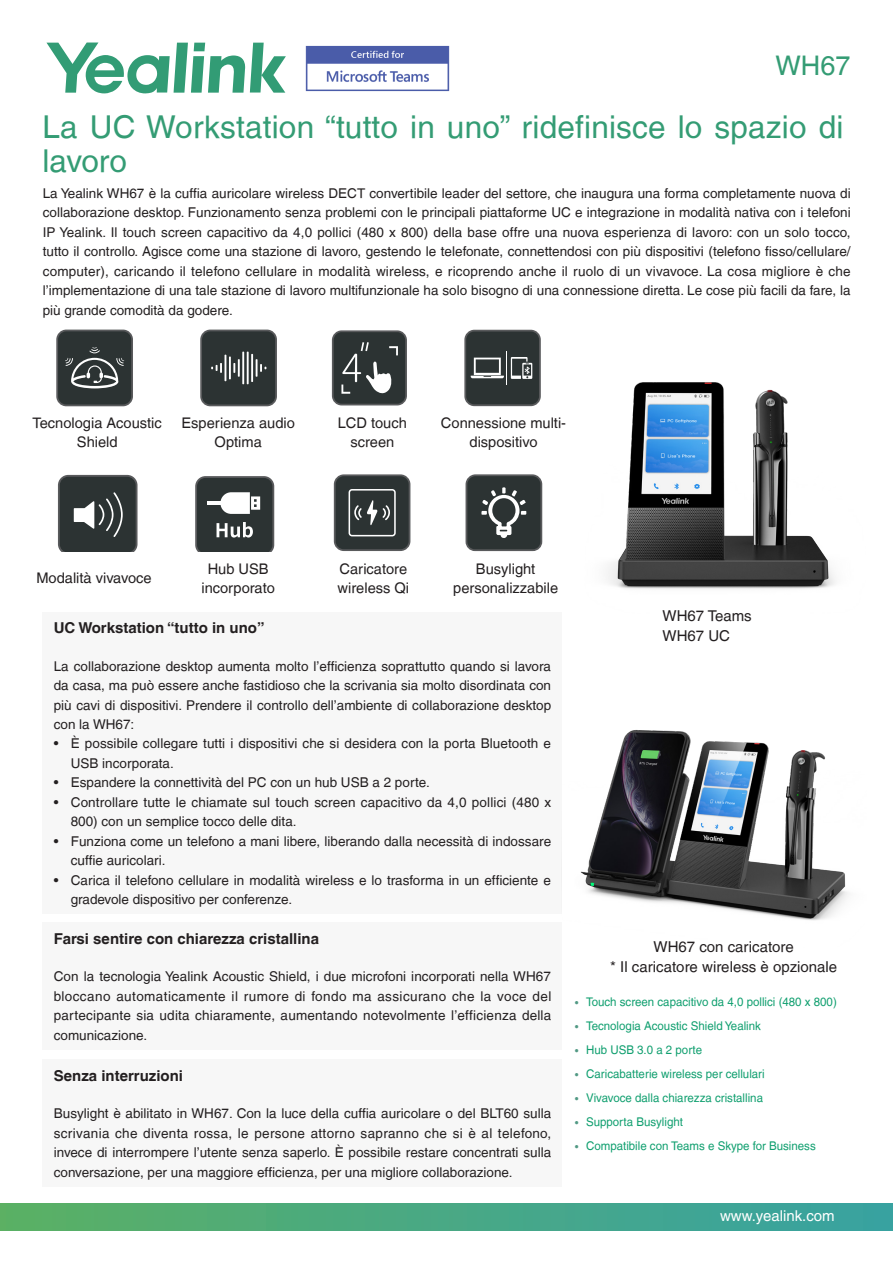
<style>
.page{position:relative;width:893px;height:1263px;background:#fff}
.page>*{position:absolute;margin:0;border:0;box-sizing:border-box;transform-origin:0 0}
.h-机型介绍{font:31.5px/33.6px "Helvetica LT";letter-spacing:.005em;color:#349c74}
.机型名{font:27px "Helvetica LT";color:#349c74}
.p-key_feature{font:700 15px "Helvetica LT";color:#231f20}
.p-key_feature-2{font:15px "Helvetica LT";color:#231f20}
.t1{font:15px "Helvetica LT";color:#fff}
.p-key_feature-3{font:14.7px/19px "Helvetica LT";color:#231f20;text-align:center}
.p-key_feature-4{font:13.5px/19.5px "Helvetica LT";color:#231f20;text-align:justify}
.t2{font:12px "Helvetica LT";color:#109f6f;scale:.96 1}
.s1{font-family:"Microsoft Phags Pa";font-size:13.5px;color:#529984}
</style>
<div class="page">
<svg style="left:46px;top:43px;width:240px;height:50px"></svg>
<div style="left:0;top:1203px;width:893px;height:27px;background:linear-gradient(to right,#5ab065,#38a2a2)"></div>
<img style="left:305px;top:45px;width:145px;height:47px">
<img style="left:607px;top:382px;width:228px;height:207px">
<div style="left:43px;top:612px;width:519px;height:301px;background:#f7f7f7"></div>
<div style="left:43px;top:922px;width:519px;height:127px;background:#f7f7f7"></div>
<div style="left:43px;top:1059px;width:519px;height:127px;background:#f7f7f7"></div>
<img style="left:580px;top:730px;width:268px;height:190px">
<svg style="left:56px;top:330px;width:77px;height:76px"></svg>
<div style="left:58px;top:331px;width:73px;height:73px;background:#2c3333;border-radius:8px"></div>
<svg style="left:65px;top:347px;width:59px;height:41px"></svg>
<svg style="left:200px;top:330px;width:77px;height:76px"></svg>
<div style="left:202px;top:331px;width:73px;height:73px;background:#2c3333;border-radius:8px"></div>
<svg style="left:211px;top:355px;width:15px;height:26px"></svg>
<hr style="left:229px;top:356px;width:2px;height:23px;background:#fff">
<svg style="left:233px;top:359px;width:7px;height:18px"></svg>
<hr style="left:242px;top:352px;width:2px;height:32px;background:#fff">
<hr style="left:247px;top:352px;width:2px;height:32px;background:#fff">
<hr style="left:251px;top:354px;width:2px;height:28px;background:#fff">
<svg style="left:256px;top:359px;width:10px;height:18px"></svg>
<svg style="left:332px;top:330px;width:75px;height:75px"></svg>
<div style="left:334px;top:332px;width:71px;height:72px;background:#2c3333;border-radius:8px"></div>
<svg style="left:341px;top:342px;width:57px;height:52px"></svg>
<svg style="left:464px;top:330px;width:77px;height:76px"></svg>
<div style="left:466px;top:331px;width:73px;height:73px;background:#2c3333;border-radius:8px"></div>
<svg style="left:471px;top:358px;width:33px;height:20px"></svg>
<svg style="left:511px;top:357px;width:21px;height:22px"></svg>
<hr style="left:506px;top:351px;width:1px;height:34px;background:#fff">
<svg style="left:334px;top:474px;width:76px;height:77px"></svg>
<div style="left:336px;top:476px;width:73px;height:73px;background:#2c3333;border-radius:8px"></div>
<svg style="left:349px;top:489px;width:47px;height:47px"></svg>
<svg style="left:466px;top:474px;width:76px;height:77px"></svg>
<div style="left:467px;top:476px;width:73px;height:73px;background:#2c3333;border-radius:8px"></div>
<svg style="left:481px;top:487px;width:45px;height:51px"></svg>
<svg style="left:58px;top:475px;width:80px;height:77px;background:#444a4a"></svg>
<svg style="left:195px;top:476px;width:79px;height:76px;background:#54595a"></svg>
<p class="机型名" style="left:775px;top:50px;width:77px">WH67</p>
<p class="h-机型介绍" style="left:43px;top:110px;width:802px">La UC Workstation “tutto in uno” ridefinisce lo spazio di lavoro</p>
<p class="p-key_feature-4" style="left:43px;top:183px;width:809px">La Yealink WH67 è la cuffia auricolare wireless DECT convertibile leader del settore, che inaugura una forma completamente nuova di collaborazione desktop. Funzionamento senza problemi con le principali piattaforme UC e integrazione in modalità nativa con i telefoni IP Yealink. Il touch screen capacitivo da 4,0 pollici (480 x 800) della base offre una nuova esperienza di lavoro: con un solo tocco, tutto il controllo. Agisce come una stazione di lavoro, gestendo le telefonate, connettendosi con più dispositivi (telefono fisso/cellulare/ computer), caricando il telefono cellulare in modalità wireless, e ricoprendo anche il ruolo di un vivavoce. La cosa migliore è che l’implementazione di una tale stazione di lavoro multifunzionale ha solo bisogno di una connessione diretta. Le cose più facili da fare, la più grande comodità da godere.</p>
<p class="p-key_feature-3" style="left:33px;top:413px;width:131px">Tecnologia Acoustic<br>Shield</p>
<p class="p-key_feature-3" style="left:182px;top:413px;width:115px">Esperienza audio<br>Optima</p>
<p class="p-key_feature-3" style="left:338px;top:413px;width:71px">LCD touch screen</p>
<p class="p-key_feature-3" style="left:441px;top:413px;width:127px">Connessione multi&shy;dispositivo</p>
<p class="p-key_feature-3" style="left:36px;top:568px;width:117px">Modalità vivavoce</p>
<p class="p-key_feature-3" style="left:201px;top:559px;width:75px">Hub USB incorporato</p>
<p class="p-key_feature-3" style="left:338px;top:559px;width:73px;text-align:left">Caricatore wireless Qi</p>
<p class="p-key_feature-3" style="left:453px;top:559px;width:106px">Busylight personalizzabile</p>
<p class="p-key_feature" style="left:54px;top:618px;width:212px">UC Workstation “tutto in uno”</p>
<p class="p-key_feature-4" style="left:54px;top:656px;width:499px">La collaborazione desktop aumenta molto l’efficienza soprattutto quando si lavora da casa, ma può essere anche fastidioso che la scrivania sia molto disordinata con più cavi di dispositivi. Prendere il controllo dell’ambiente di collaborazione desktop con la WH67:</p>
<p class="p-key_feature-4" style="left:71px;top:734px;width:482px;text-indent:-17px">• È possibile collegare tutti i dispositivi che si desidera con la porta Bluetooth e<br>USB incorporata.</p>
<p class="p-key_feature-4" style="left:54px;top:773px;width:378px">• Espandere la connettività del PC con un hub USB a 2 porte.</p>
<p class="p-key_feature-4" style="left:71px;top:792px;width:482px;text-indent:-17px">• Controllare tutte le chiamate sul touch screen capacitivo da 4,0 pollici (480 x<br>800) con un semplice tocco delle dita.</p>
<p class="p-key_feature-4" style="left:71px;top:831px;width:482px;text-indent:-17px">• Funziona come un telefono a mani libere, liberando dalla necessità di indossare cuffie auricolari.</p>
<p class="p-key_feature-4" style="left:71px;top:870px;width:482px;text-indent:-17px">• Carica il telefono cellulare in modalità wireless e lo trasforma in un efficiente e gradevole dispositivo per conferenze.</p>
<p class="p-key_feature" style="left:54px;top:929px;width:267px">Farsi sentire con chiarezza cristallina</p>
<p class="p-key_feature-4" style="left:54px;top:967px;width:499px">Con la tecnologia Yealink Acoustic Shield, i due microfoni incorporati nella WH67 bloccano automaticamente il rumore di fondo ma assicurano che la voce del partecipante sia udita chiaramente, aumentando notevolmente l’efficienza della comunicazione.</p>
<p class="p-key_feature" style="left:54px;top:1066px;width:131px">Senza interruzioni</p>
<p class="p-key_feature-4" style="left:54px;top:1104px;width:499px">Busylight è abilitato in WH67. Con la luce della cuffia auricolare o del BLT60 sulla scrivania che diventa rossa, le persone attorno sapranno che si è al telefono, invece di interrompere l’utente senza saperlo. È possibile restare concentrati sulla conversazione, per una maggiore efficienza, per una migliore collaborazione.</p>
<p class="p-key_feature-2" style="left:663px;top:607px;width:91px">WH67 Teams</p>
<p class="p-key_feature-2" style="left:663px;top:626px;width:69px">WH67 UC</p>
<p class="p-key_feature-2" style="left:654px;top:938px;width:142px">WH67 con caricatore</p>
<p class="p-key_feature-2" style="left:610px;top:958px;width:228px">* Il caricatore wireless è opzionale</p>
<p class="t2" style="left:574px;top:994px;width:275px"><span class="s1">•</span> Touch screen capacitivo da 4,0 pollici (480 x 800)</p>
<p class="t2" style="left:574px;top:1018px;width:196px"><span class="s1">•</span> Tecnologia Acoustic Shield Yealink</p>
<p class="t2" style="left:574px;top:1042px;width:135px"><span class="s1">•</span> Hub USB 3.0 a 2 porte</p>
<p class="t2" style="left:574px;top:1066px;width:200px"><span class="s1">•</span> Caricabatterie wireless per cellulari</p>
<p class="t2" style="left:574px;top:1090px;width:198px"><span class="s1">•</span> Vivavoce dalla chiarezza cristallina</p>
<p class="t2" style="left:574px;top:1114px;width:115px"><span class="s1">•</span> Supporta Busylight</p>
<p class="t2" style="left:574px;top:1138px;width:253px"><span class="s1">•</span> Compatibile con Teams e Skype for Business</p>
<p class="t1" style="left:720px;top:1207px;width:116px">www.yealink.com</p>
</div>
